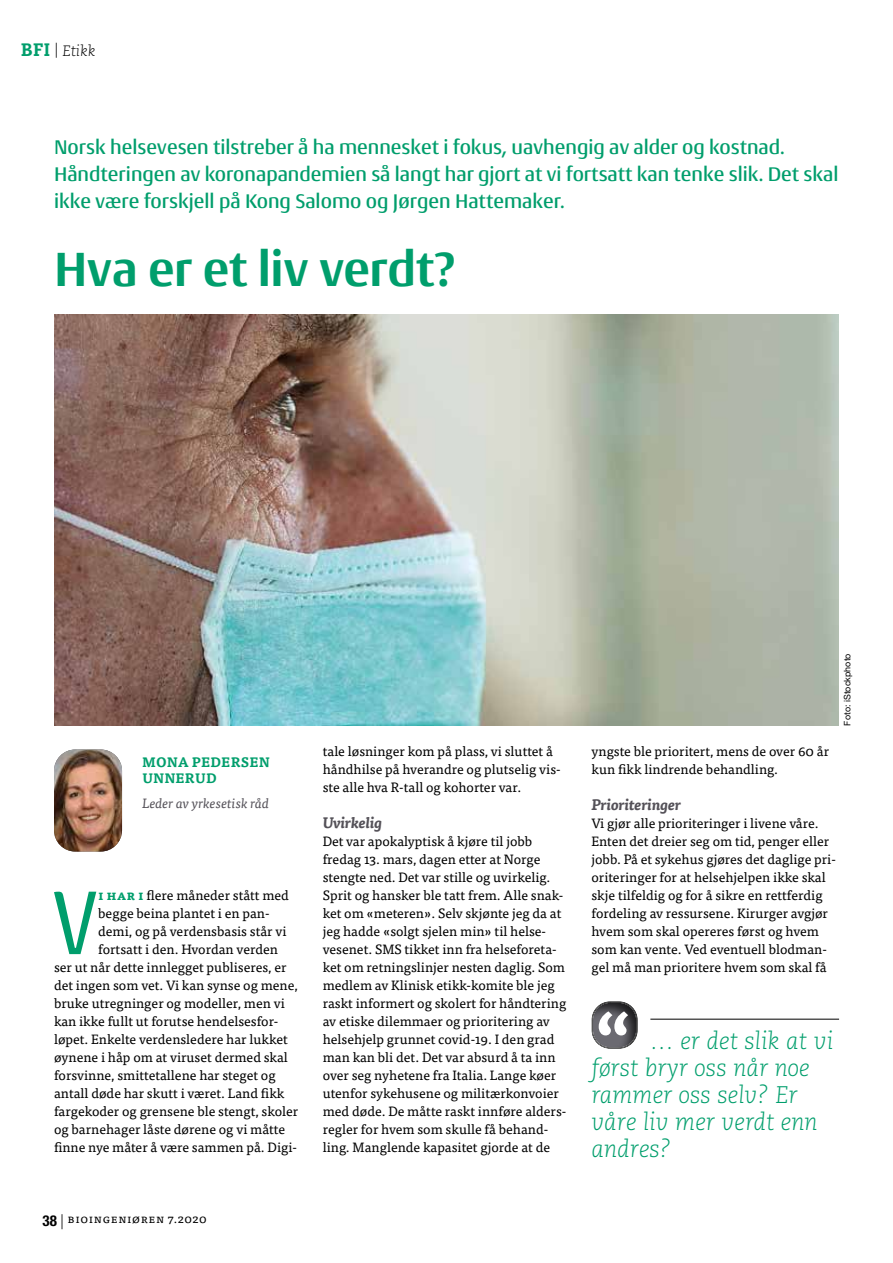
<style>
.page{position:relative;width:893px;height:1263px;background:#fff}
.page>*{position:absolute;margin:0;border:0;box-sizing:border-box;transform-origin:0 0}
.t1{font:300 99.75px "Urbana";color:#009e6c}
.t2{font:700 51px "Conto";letter-spacing:-.01em;color:#009e6c}
.t3{font:italic 300 24px/27px "Caecilia LT Std";color:#009e6c}
.t4{font:500 21px/27px "Conto";color:#009e6c}
.t5{font:italic 700 15px "Tisa Pro";color:#545158}
.t6{font:italic 300 15px "Caecilia LT Std";color:#000}
.t7{font:13.5px/18px "Tisa Pro";color:#000}
.t8{font:italic 13.5px "Tisa Pro";color:#545158}
.t9{font:700 13.5px/16.5px "Tisa Pro";letter-spacing:.01em;color:#009e6c}
.t10{font:12px "Tisa Pro";letter-spacing:.05em;color:#000}
.t11{font:9px "Helvetica Neue LT Pro";color:#000}
.s1{font-weight:800;font-style:normal;font-size:18px;color:#009e6c}
.s2{font-weight:700;color:#009e6c}
.s3{font-family:"Helvetica Neue LT Pro";font-weight:700;font-stretch:condensed;font-size:15px}
.s4{font-family:"Helvetica Neue LT Pro";font-weight:300;font-size:15px}
</style>
<div class="page">
<img style="left:54px;top:749px;width:68px;height:102px">
<hr style="left:650px;top:1019px;width:189px;height:1px;background:#000">
<svg style="left:591px;top:1001px;width:47px;height:48px"></svg>
<img style="left:54px;top:315px;width:785px;height:410px">
<p class="t6" style="left:21px;top:43px;width:76px"><span class="s1">BFI</span> | Etikk</p>
<h3 class="t4" style="left:54px;top:133px;width:786px">Norsk helsevesen tilstreber å ha mennesket i fokus, uavhengig av alder og kostnad.<br>Håndteringen av koronapandemien så langt har gjort at vi fortsatt kan tenke slik. Det skal ikke være forskjell på Kong Salomo og Jørgen Hattemaker.</h3>
<h2 class="t2" style="left:54px;top:236px;width:403px">Hva er et liv verdt?</h2>
<p class="t9" style="left:142px;top:753px;width:129px">MONA PEDERSEN<br>UNNERUD</p>
<p class="t8" style="left:142px;top:794px;width:129px">Leder av yrkesetisk råd</p>
<h1 class="t1" style="left:52px;top:871px;width:47px">V</h1>
<p class="t7" style="left:98px;top:885px;width:192px"><span class="s2">i har i</span> flere måneder stått med</p>
<p class="t7" style="left:98px;top:903px;width:173px">begge beina plantet i en pan-</p>
<p class="t7" style="left:98px;top:921px;width:190px">demi, og på verdensbasis står vi</p>
<p class="t7" style="left:98px;top:939px;width:181px">fortsatt i den. Hvordan verden</p>
<p class="t7" style="left:54px;top:957px;width:234px">ser ut når dette innlegget publiseres, er</p>
<p class="t7" style="left:54px;top:975px;width:245px">det ingen som vet. Vi kan synse og mene,</p>
<p class="t7" style="left:54px;top:993px;width:232px">bruke utregninger og modeller, men vi</p>
<p class="t7" style="left:54px;top:1011px;width:226px">kan ikke fullt ut forutse hendelsesfor-</p>
<p class="t7" style="left:54px;top:1029px;width:235px">løpet. Enkelte verdensledere har lukket</p>
<p class="t7" style="left:54px;top:1047px;width:235px">øynene i håp om at viruset dermed skal</p>
<p class="t7" style="left:54px;top:1065px;width:223px">forsvinne, smittetallene har steget og</p>
<p class="t7" style="left:54px;top:1083px;width:232px">antall døde har skutt i været. Land fikk</p>
<p class="t7" style="left:54px;top:1101px;width:246px">fargekoder og grensene ble stengt, skoler</p>
<p class="t7" style="left:54px;top:1119px;width:233px">og barnehager låste dørene og vi måtte</p>
<p class="t7" style="left:54px;top:1137px;width:245px">finne nye måter å være sammen på. Digi-</p>
<p class="t10" style="left:43px;top:1209px;width:166px"><span class="s3">38</span> <span class="s4">|</span> Bioingeniøren 7.2020</p>
<p class="t7" style="left:323px;top:741px;width:239px">tale løsninger kom på plass, vi sluttet å håndhilse på hverandre og plutselig vis&shy;ste alle hva R-tall og kohorter var.</p>
<p class="t5" style="left:323px;top:811px;width:61px">Uvirkelig</p>
<p class="t7" style="left:323px;top:831px;width:245px">Det var apokalyptisk å kjøre til jobb fredag 13. mars, dagen etter at Norge stengte ned. Det var stille og uvirkelig.<br>Sprit og hansker ble tatt frem. Alle snak&shy;ket om «meteren». Selv skjønte jeg da at jeg hadde «solgt sjelen min» til helse&shy;vesenet. SMS tikket inn fra helseforeta&shy;ket om retningslinjer nesten daglig. Som medlem av Klinisk etikk-komite ble jeg raskt informert og skolert for håndtering av etiske dilemmaer og prioritering av helsehjelp grunnet covid-19. I den grad man kan bli det. Det var absurd å ta inn over seg nyhetene fra Italia. Lange køer utenfor sykehusene og militærkonvoier med døde. De måtte raskt innføre alders&shy;regler for hvem som skulle få behand&shy;ling. Manglende kapasitet gjorde at de</p>
<p class="t7" style="left:591px;top:741px;width:239px">yngste ble prioritert, mens de over 60 år kun fikk lindrende behandling.</p>
<p class="t5" style="left:591px;top:793px;width:91px">Prioriteringer</p>
<p class="t7" style="left:591px;top:813px;width:246px">Vi gjør alle prioriteringer i livene våre.<br>Enten det dreier seg om tid, penger eller jobb. På et sykehus gjøres det daglige pri&shy;oriteringer for at helsehjelpen ikke skal skje tilfeldig og for å sikre en rettferdig fordeling av ressursene. Kirurger avgjør hvem som skal opereres først og hvem som kan vente. Ved eventuell blodman&shy;gel må man prioritere hvem som skal få</p>
<p class="t11" style="left:842px;top:725px;width:74px;rotate:-90deg">Foto: iStockphoto</p>
<h3 class="t3" style="left:591px;top:1028px;width:243px;text-indent:59px">… er det slik at vi først bryr oss når noe rammer oss selv? Er våre liv mer verdt enn andres?</h3>
</div>
